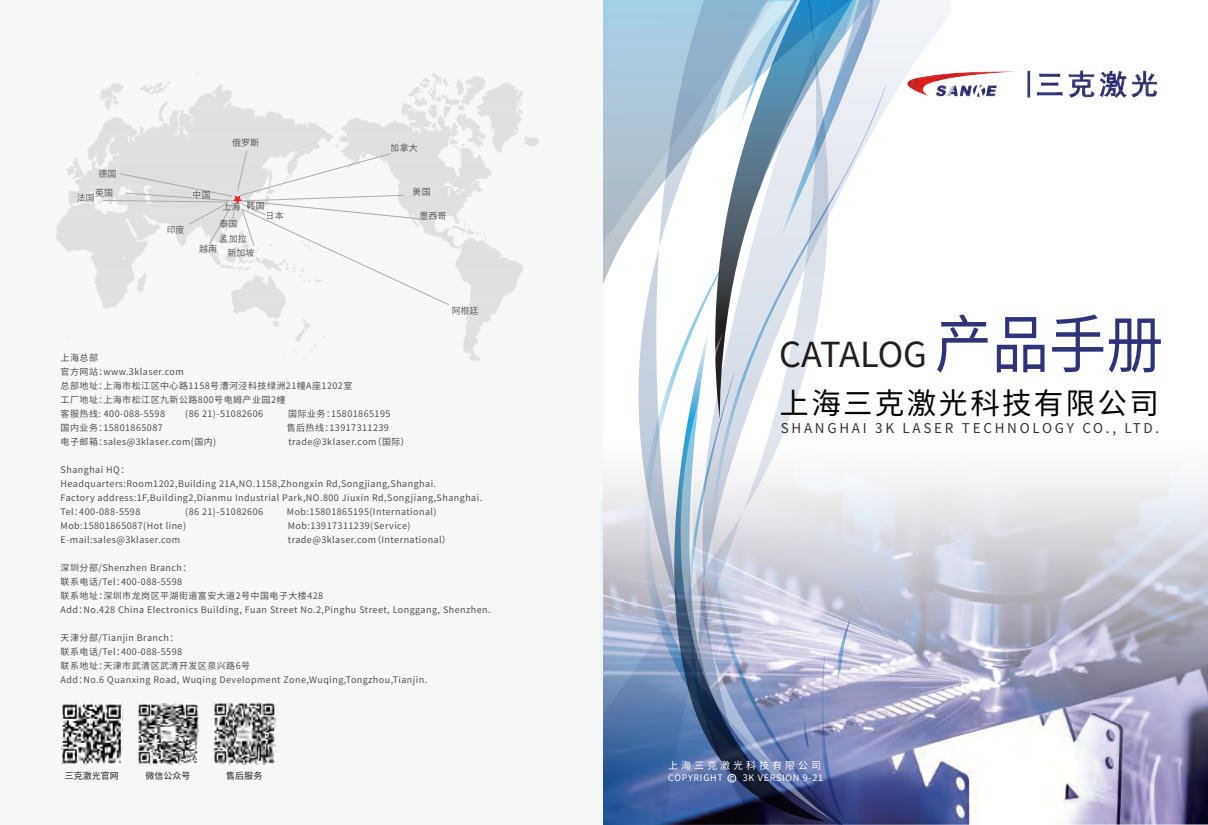
<style>
.page{position:relative;width:1208px;height:825px;background:#fff}
.page>*{position:absolute;margin:0;border:0;box-sizing:border-box;transform-origin:0 0}
.t1{font:34.5px "Source Han Sans CN";letter-spacing:-.015em;color:#231f20}
.t2{font:29.6px "Source Han Sans CN";letter-spacing:.075em;color:#030303}
.t3{font:13.5px "Source Han Sans CN";letter-spacing:.2em;color:#333334}
.t4{font:10px "Source Han Sans CN";letter-spacing:.3em;color:#fff}
.t5{font:9px/14px "Source Han Sans CN";letter-spacing:.05em;color:#4e4f50}
.t6{font:9px/13.5px "Source Han Sans CN";color:#231f20}
.t7{font:9px "Source Han Sans CN";letter-spacing:.08em;color:#fff}
.s1{font-size:63.5px;color:#2f347a}
</style>
<div class="page">
<div style="left:0;top:0;width:604px;height:825px;background:#f6f7f7"></div>
<img style="left:47px;top:73px;width:492px;height:288px">
<svg style="left:951px;top:475px;width:257px;height:350px"></svg>
<img style="left:1030px;top:70px;width:128px;height:28px">
<img style="left:137px;top:703px;width:62px;height:61px">
<img style="left:61px;top:703px;width:61px;height:61px">
<svg style="left:822px;top:608px;width:129px;height:217px;background:#9397be"></svg>
<svg style="left:822px;top:0;width:208px;height:608px"></svg>
<img style="left:603px;top:0;width:219px;height:825px">
<div style="left:727px;top:774px;width:9px;height:8px;border:1px solid #fff;border-radius:50%"></div>
<svg style="left:103px;top:150px;width:346px;height:155px"></svg>
<img style="left:213px;top:703px;width:62px;height:62px">
<p class="t6" style="left:99px;top:167px;width:19px">德国</p>
<p class="t6" style="left:95px;top:186px;width:19px">英国</p>
<p class="t6" style="left:77px;top:191px;width:19px">法国</p>
<p class="t6" style="left:232px;top:136px;width:28px">俄罗斯</p>
<p class="t6" style="left:166px;top:223px;width:19px">印度</p>
<p class="t6" style="left:193px;top:188px;width:19px">中国</p>
<p class="t6" style="left:247px;top:199px;width:19px">韩国</p>
<p class="t6" style="left:219px;top:198px;width:23px;line-height:17.2px;text-align:center">上海泰国</p>
<p class="t6" style="left:266px;top:209px;width:19px">日本</p>
<p class="t6" style="left:227px;top:232px;width:28px;text-indent:-8px">孟加拉新加坡</p>
<p class="t6" style="left:199px;top:242px;width:19px">越南</p>
<p class="t6" style="left:391px;top:141px;width:28px">加拿大</p>
<p class="t6" style="left:413px;top:185px;width:19px">美国</p>
<p class="t6" style="left:419px;top:209px;width:28px">墨西哥</p>
<p class="t6" style="left:451px;top:304px;width:28px">阿根廷</p>
<p class="t5" style="left:61px;top:351px;width:293px">上海总部<br>官方网站：www.3klaser.com<br>总部地址：上海市松江区中心路1158号漕河泾科技绿洲21幢A座1202室工厂地址：上海市松江区九新公路800号电姆产业园2幢<br>客服热线: 400-088-5598</p>
<p class="t5" style="left:185px;top:407px;width:79px">(86 21)-51082606</p>
<p class="t5" style="left:288px;top:407px;width:104px">国际业务：15801865195</p>
<p class="t5" style="left:61px;top:421px;width:104px">国内业务：15801865087</p>
<p class="t5" style="left:287px;top:421px;width:104px">售后热线：13917311239</p>
<p class="t5" style="left:61px;top:435px;width:157px">电子邮箱：sales@3klaser.com(国内)</p>
<p class="t5" style="left:288px;top:435px;width:123px">trade@3klaser.com（国际）</p>
<p class="t5" style="left:61px;top:463px;width:423px">Shanghai HQ：<br>Headquarters:Room1202,Building 21A,NO.1158,Zhongxin Rd,Songjiang,Shanghai.<br>Factory address:1F,Building2,Dianmu Industrial Park,NO.800 Jiuxin Rd,Songjiang,Shanghai.<br>Tel：400-088-5598</p>
<p class="t5" style="left:185px;top:505px;width:79px">(86 21)-51082606</p>
<p class="t5" style="left:287px;top:505px;width:151px">Mob:15801865195(International)</p>
<p class="t5" style="left:61px;top:519px;width:127px">Mob:15801865087(Hot line)</p>
<p class="t5" style="left:288px;top:519px;width:124px">Mob:13917311239(Service)</p>
<p class="t5" style="left:61px;top:533px;width:121px">E-mail:sales@3klaser.com</p>
<p class="t5" style="left:288px;top:533px;width:164px">trade@3klaser.com（International）</p>
<p class="t5" style="left:61px;top:561px;width:431px">深圳分部/Shenzhen Branch：<br>联系电话/Tel：400-088-5598<br>联系地址：深圳市龙岗区平湖街道富安大道2号中国电子大楼428<br>Add：No.428 China Electronics Building, Fuan Street No.2,Pinghu Street, Longgang, Shenzhen.</p>
<p class="t5" style="left:61px;top:631px;width:368px">天津分部/Tianjin Branch：<br>联系电话/Tel：400-088-5598<br>联系地址：天津市武清区武清开发区泉兴路6号<br>Add：No.6 Quanxing Road, Wuqing Development Zone,Wuqing,Tongzhou,Tianjin.</p>
<p class="t6" style="left:65px;top:769px;width:55px">三克激光官网</p>
<p class="t6" style="left:146px;top:769px;width:46px">微信公众号</p>
<p class="t6" style="left:226px;top:769px;width:37px">售后服务</p>
<h1 class="t1" style="left:779px;top:335px;width:386px">CATALOG <span class="s1">产品手册</span></h1>
<h2 class="t2" style="left:779px;top:387px;width:381px">上海三克激光科技有限公司</h2>
<h3 class="t3" style="left:780px;top:420px;width:380px">SHANGHAI 3K LASER TECHNOLOGY CO., LTD.</h3>
<p class="t4" style="left:668px;top:760px;width:154px">上海三克激光科技有限公司</p>
<p class="t7" style="left:668px;top:773px;width:56px">COPYRIGHT</p>
<p class="t7" style="left:743px;top:773px;width:82px">3K VERSION 9-21</p>
<p class="t7" style="left:729px;top:772px;width:6px">c</p>
</div>
